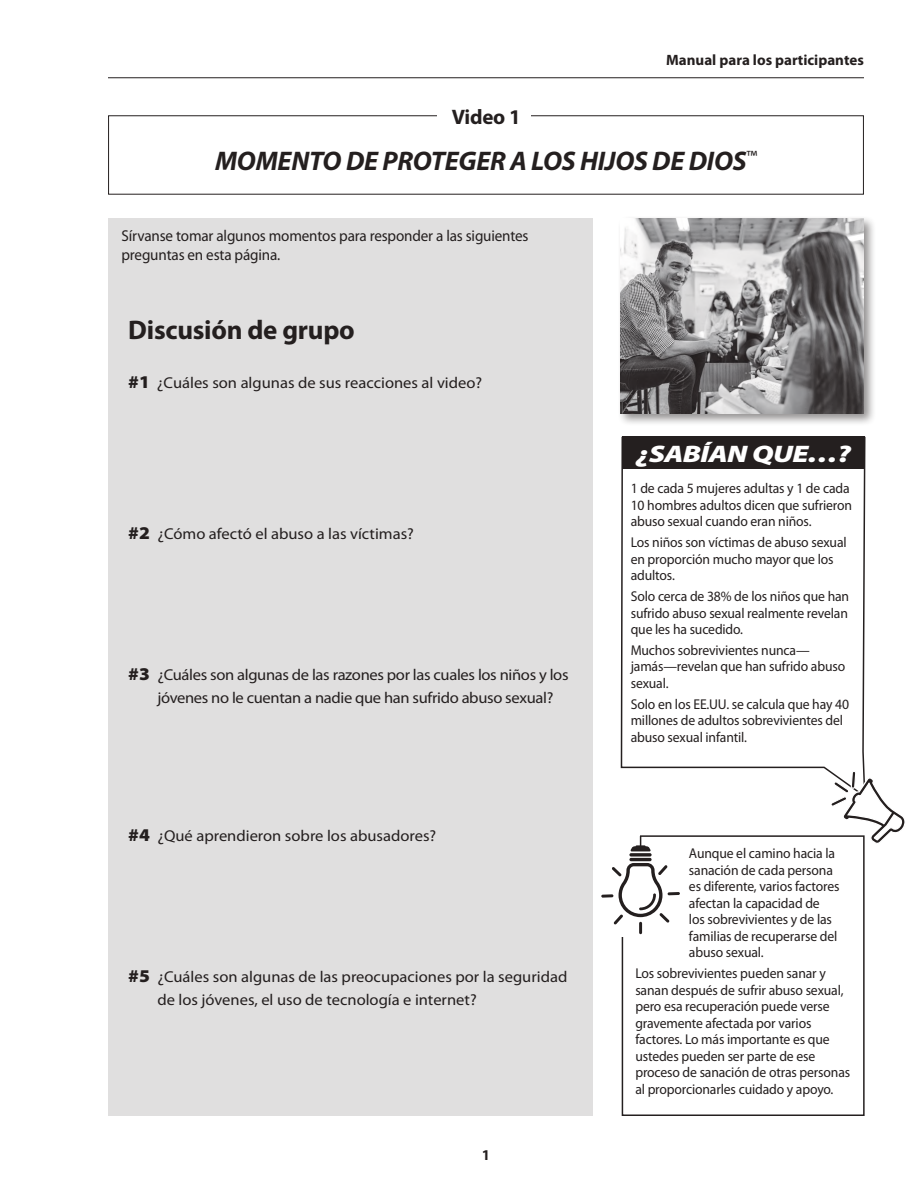
<style>
.page{position:relative;width:918px;height:1188px;background:#fff}
.page>*{position:absolute;margin:0;border:0;box-sizing:border-box;transform-origin:0 0}
.t1{font:italic 700 27px "Myriad Pro";letter-spacing:-.01em;color:#241f1f}
.t2{font:700 27px "Myriad Pro";letter-spacing:-.01em;color:#241f1f}
.t3{font:italic 900 24px "Myriad Pro";letter-spacing:-.02em;color:#fff;scale:1.25 1}
.t4{font:700 21px "Myriad Pro";letter-spacing:-.01em;color:#241f1f}
.t5{font:15.75px/22.5px "Myriad Pro";letter-spacing:-.01em;color:#241f1f;scale:1.05 1}
.t6{font:15.75px/19.5px "Myriad Pro";letter-spacing:-.01em;color:#241f1f;scale:.96 1}
.t7{font:700 15px "Myriad Pro";color:#241f1f}
.t8{font:14.25px/16.5px "Myriad Pro";letter-spacing:-.01em;color:#241f1f;scale:.96 1}
.s1{font-weight:900;font-size:18px}
</style>
<div class="page">
<hr style="left:108px;top:77px;width:756px;height:1px;background:#241f1f">
<div style="left:109px;top:219px;width:484px;height:897px;background:#e0dfdf"></div>
<div style="left:108px;top:115px;width:756px;height:80px;border:1px solid #241f1f"></div>
<div style="left:437px;top:107px;width:93px;height:22px;background:#fff"></div>
<div style="left:617px;top:215px;width:259px;height:211px;background:#241f1f;opacity:.5"></div>
<img style="left:621px;top:219px;width:242px;height:195px">
<div style="left:622px;top:835px;width:243px;height:281px;border:2px solid #241f1f"></div>
<div style="left:621px;top:834px;width:19px;height:103px;background:#fff"></div>
<hr style="left:629px;top:858px;width:23px;height:3px;background:#241f1f;border-radius:2px">
<svg style="left:629px;top:853px;width:23px;height:4px"></svg>
<svg style="left:601px;top:863px;width:79px;height:71px"></svg>
<svg style="left:630px;top:836px;width:21px;height:15px"></svg>
<svg style="left:620px;top:436px;width:246px;height:337px"></svg>
<div style="left:622px;top:437px;width:243px;height:32px;background:#241f1f"></div>
<svg style="left:830px;top:767px;width:75px;height:78px"></svg>
<p class="t7" style="left:666px;top:52px;width:199px">Manual para los participantes</p>
<h3 class="t4" style="left:452px;top:105px;width:70px">Video 1</h3>
<h1 class="t1" style="left:215px;top:143px;width:544px">MOMENTO DE PROTEGER A LOS HIJOS DE DIOS<sup>™</sup></h1>
<p class="t6" style="left:122px;top:226px;width:426px">Sírvanse tomar algunos momentos para responder a las siguientes preguntas en esta página.</p>
<h1 class="t2" style="left:128px;top:315px;width:228px">Discusión de grupo</h1>
<p class="t5" style="left:128px;top:372px;width:339px"><span class="s1">#1</span> ¿Cuáles son algunas de sus reacciones al video?</p>
<p class="t5" style="left:128px;top:523px;width:274px"><span class="s1">#2</span> ¿Cómo afectó el abuso a las víctimas?</p>
<p class="t5" style="left:157px;top:664px;width:393px;text-indent:-29px"><span class="s1">#3</span> ¿Cuáles son algunas de las razones por las cuales los niños y los jóvenes no le cuentan a nadie que han sufrido abuso sexual?</p>
<p class="t5" style="left:128px;top:825px;width:295px"><span class="s1">#4</span> ¿Qué aprendieron sobre los abusadores?</p>
<p class="t5" style="left:157px;top:966px;width:392px;text-indent:-29px"><span class="s1">#5</span> ¿Cuáles son algunas de las preocupaciones por la seguridad de los jóvenes, el uso de tecnología e internet?</p>
<p class="t7" style="left:482px;top:1146px;width:10px">1</p>
<h2 class="t3" style="left:636px;top:438px;width:173px">¿SABÍAN QUE…?</h2>
<p class="t8" style="left:631px;top:481px;width:232px">1 de cada 5 mujeres adultas y 1 de cada<br>10 hombres adultos dicen que sufrieron abuso sexual cuando eran niños.</p>
<p class="t8" style="left:631px;top:535px;width:226px">Los niños son víctimas de abuso sexual en proporción mucho mayor que los adultos.</p>
<p class="t8" style="left:631px;top:588px;width:229px;text-align:justify">Solo cerca de 38% de los niños que han sufrido abuso sexual realmente revelan que les ha sucedido.</p>
<p class="t8" style="left:631px;top:642px;width:225px">Muchos sobrevivientes nunca— jamás—revelan que han sufrido abuso sexual.</p>
<p class="t8" style="left:631px;top:696px;width:229px">Solo en los EE.UU. se calcula que hay 40 millones de adultos sobrevivientes del abuso sexual infantil.</p>
<p class="t8" style="left:689px;top:846px;width:158px">Aunque el camino hacia la sanación de cada persona es diferente, varios factores afectan la capacidad de<br>los sobrevivientes y de las familias de recuperarse del abuso sexual.</p>
<p class="t8" style="left:635px;top:966px;width:225px">Los sobrevivientes pueden sanar y sanan después de sufrir abuso sexual, pero esa recuperación puede verse gravemente afectada por varios factores. Lo más importante es que ustedes pueden ser parte de ese proceso de sanación de otras personas al proporcionarles cuidado y apoyo.</p>
</div>
